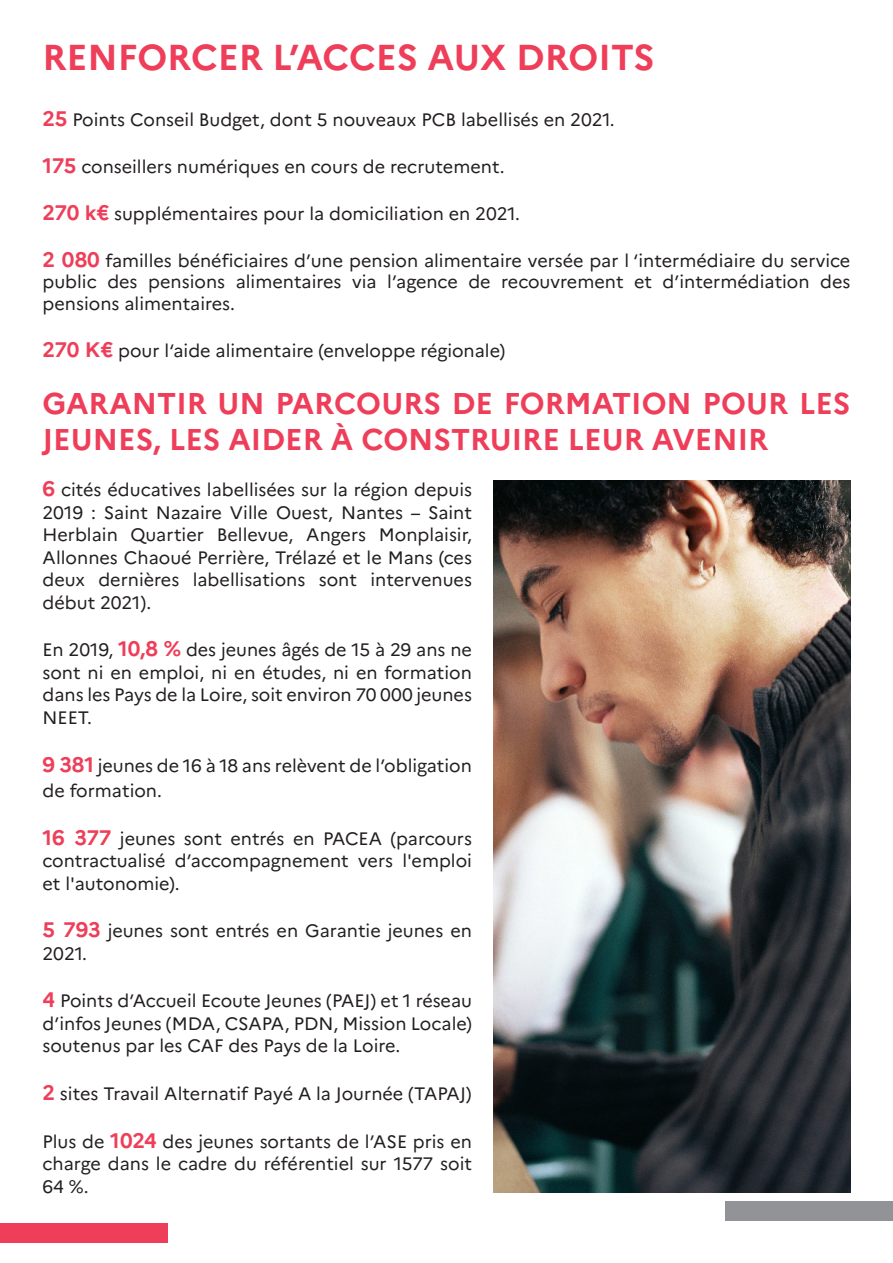
<style>
.page{position:relative;width:893px;height:1263px;background:#fff}
.page>*{position:absolute;margin:0;border:0;box-sizing:border-box;transform-origin:0 0}
.t1{font:700 36px "Marianne";color:#ee3e59}
.t2{font:700 30px/36px "Marianne";color:#ee3e59}
.t3{font:18px/22.5px "Marianne";color:#231f20;text-align:justify}
.s1{font-weight:700;font-size:21px;color:#ee3e59}
</style>
<div class="page">
<div style="left:0;top:1224px;width:168px;height:19px;background:#ee3e59"></div>
<div style="left:725px;top:1201px;width:168px;height:19px;background:#919396"></div>
<img style="left:493px;top:480px;width:357px;height:713px">
<p class="t1" style="left:43px;top:35px;width:613px">RENFORCER L’ACCES AUX DROITS</p>
<p class="t3" style="left:43px;top:109px;width:574px"><span class="s1">25</span> Points Conseil Budget, dont 5 nouveaux PCB labellisés en 2021.</p>
<p class="t3" style="left:43px;top:155px;width:464px"><span class="s1">175</span> conseillers numériques en cours de recrutement.</p>
<p class="t3" style="left:43px;top:202px;width:479px"><span class="s1">270 k€</span> supplémentaires pour la domiciliation en 2021.</p>
<p class="t3" style="left:43px;top:249px;width:809px;line-height:21.6px"><span class="s1">2 080</span> familles bénéficiaires d’une pension alimentaire versée par l ‘intermédiaire du service public des pensions alimentaires via l’agence de recouvrement et d’intermédiation des pensions alimentaires.</p>
<p class="t3" style="left:43px;top:339px;width:464px"><span class="s1">270 K€</span> pour l‘aide alimentaire (enveloppe régionale)</p>
<p class="t2" style="left:43px;top:385px;width:809px">GARANTIR UN PARCOURS DE FORMATION POUR LES<br>JEUNES, LES AIDER À CONSTRUIRE LEUR AVENIR</p>
<p class="t3" style="left:43px;top:478px;width:431px"><span class="s1">6</span> cités éducatives labellisées sur la région depuis 2019 : Saint Nazaire Ville Ouest, Nantes – Saint Herblain Quartier Bellevue, Angers Monplaisir, Allonnes Chaoué Perrière, Trélazé et le Mans (ces deux dernières labellisations sont intervenues début 2021).</p>
<p class="t3" style="left:43px;top:639px;width:431px">En 2019, <span class="s1">10,8 %</span> des jeunes âgés de 15 à 29 ans ne sont ni en emploi, ni en études, ni en formation dans les Pays de la Loire, soit environ 70 000 jeunes NEET.</p>
<p class="t3" style="left:43px;top:752px;width:431px;line-height:25.2px"><span class="s1">9 381</span> jeunes de 16 à 18 ans relèvent de l’obligation de formation.</p>
<p class="t3" style="left:43px;top:827px;width:431px"><span class="s1">16 377</span> jeunes sont entrés en PACEA (parcours contractualisé d’accompagnement vers l'emploi et l'autonomie).</p>
<p class="t3" style="left:43px;top:919px;width:431px"><span class="s1">5 793</span> jeunes sont entrés en Garantie jeunes en<br>2021.</p>
<p class="t3" style="left:43px;top:990px;width:431px"><span class="s1">4</span> Points d’Accueil Ecoute Jeunes (PAEJ) et 1 réseau d’infos Jeunes (MDA, CSAPA, PDN, Mission Locale) soutenus par les CAF des Pays de la Loire.</p>
<p class="t3" style="left:43px;top:1082px;width:431px"><span class="s1">2</span> sites Travail Alternatif Payé A la Journée (TAPAJ)</p>
<p class="t3" style="left:43px;top:1130px;width:431px">Plus de <span class="s1">1024</span> des jeunes sortants de l’ASE pris en charge dans le cadre du référentiel sur 1577 soit 64 %.</p>
</div>
